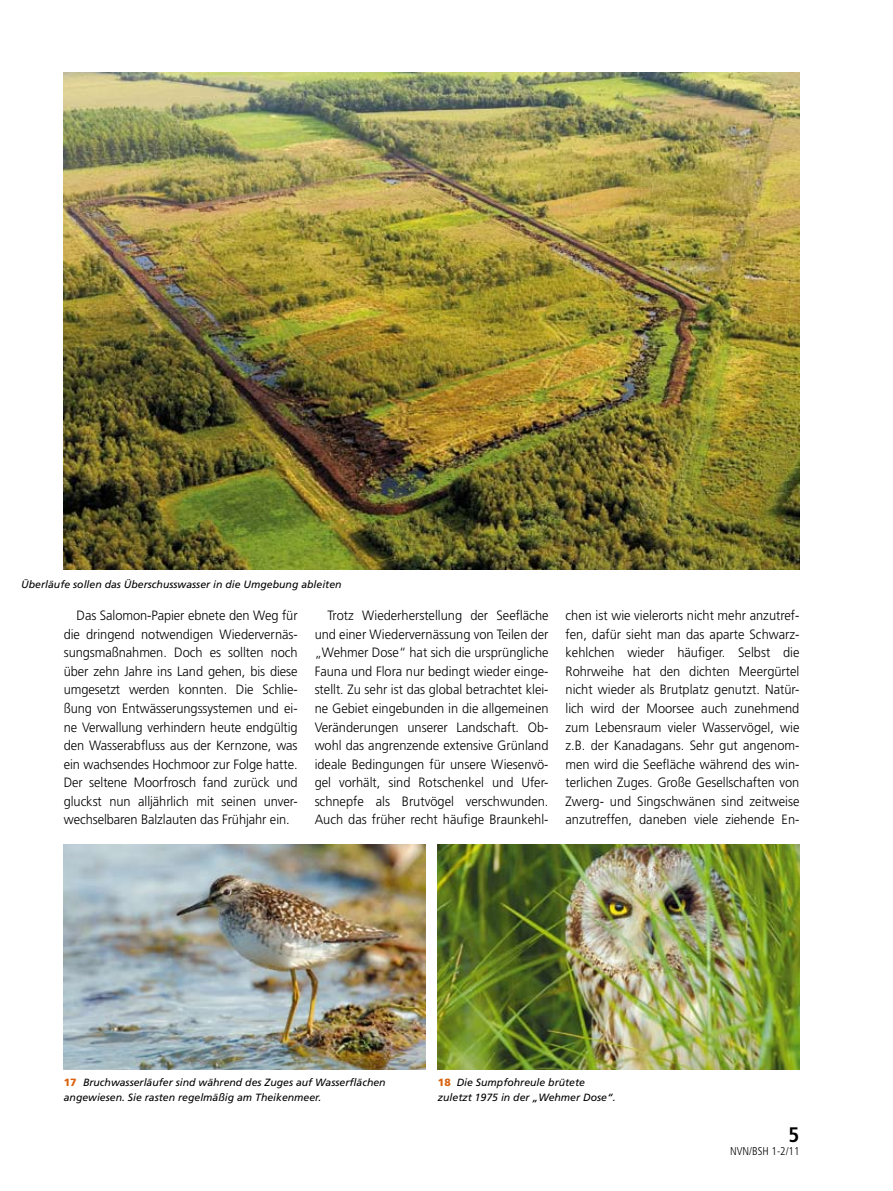
<style>
.page{position:relative;width:893px;height:1191px;background:#fff}
.page>*{position:absolute;margin:0;border:0;box-sizing:border-box;transform-origin:0 0}
.t1{font:700 condensed 21px "Frutiger";color:#000}
.t2{font:300 13.5px/18.5px "Frutiger";color:#000;text-align:justify;scale:.95 1}
.t3{font:300 condensed 11.25px "Frutiger";color:#000}
.t4{font:italic 10.5px/15px "Frutiger";color:#000}
.s1{font-weight:900;font-style:normal;color:#d9620d}
</style>
<div class="page">
<img style="left:64px;top:72px;width:735px;height:498px">
<img style="left:64px;top:844px;width:361px;height:225px">
<img style="left:438px;top:844px;width:361px;height:225px">
<p class="t4" style="left:21px;top:577px;width:322px">Überläufe sollen das Überschusswasser in die Umgebung ableiten</p>
<p class="t2" style="left:64px;top:606px;width:248px;text-indent:13px">Das Salomon-Papier ebnete den Weg für die dringend notwendigen Wiedervernäs&shy;sungsmaßnahmen. Doch es sollten noch über zehn Jahre ins Land gehen, bis diese umgesetzt werden konnten. Die Schlie&shy;ßung von Entwässerungssystemen und ei&shy;ne Verwallung verhindern heute endgültig den Wasserabfluss aus der Kernzone, was ein wachsendes Hochmoor zur Folge hatte.<br>Der seltene Moorfrosch fand zurück und gluckst nun alljährlich mit seinen unver&shy;wechselbaren Balzlauten das Frühjahr ein.</p>
<p class="t2" style="left:315px;top:606px;width:248px;text-indent:13px">Trotz Wiederherstellung der Seefläche und einer Wiedervernässung von Teilen der „Wehmer Dose“ hat sich die ursprüngliche Fauna und Flora nur bedingt wieder einge&shy;stellt. Zu sehr ist das global betrachtet klei&shy;ne Gebiet eingebunden in die allgemeinen Veränderungen unserer Landschaft. Ob&shy;wohl das angrenzende extensive Grünland ideale Bedingungen für unsere Wiesenvö&shy;gel vorhält, sind Rotschenkel und Ufer&shy;schnepfe als Brutvögel verschwunden.<br>Auch das früher recht häufige Braunkehl-</p>
<p class="t2" style="left:566px;top:606px;width:248px">chen ist wie vielerorts nicht mehr anzutref&shy;fen, dafür sieht man das aparte Schwarz&shy;kehlchen wieder häufiger. Selbst die Rohrweihe hat den dichten Meergürtel nicht wieder als Brutplatz genutzt. Natür&shy;lich wird der Moorsee auch zunehmend zum Lebensraum vieler Wasservögel, wie z.B. der Kanadagans. Sehr gut angenom&shy;men wird die Seefläche während des win&shy;terlichen Zuges. Große Gesellschaften von Zwerg- und Singschwänen sind zeitweise anzutreffen, daneben viele ziehende En-</p>
<p class="t4" style="left:64px;top:1075px;width:323px"><span class="s1">17</span> Bruchwasserläufer sind während des Zuges auf Wasserflächen angewiesen. Sie rasten regelmäßig am Theikenmeer.</p>
<p class="t4" style="left:438px;top:1075px;width:179px"><span class="s1">18</span> Die Sumpfohreule brütete zuletzt 1975 in der „Wehmer Dose“.</p>
<h1 class="t1" style="left:788px;top:1122px;width:12px">5</h1>
<p class="t3" style="left:730px;top:1145px;width:71px">NVN/BSH 1-2/11</p>
</div>
